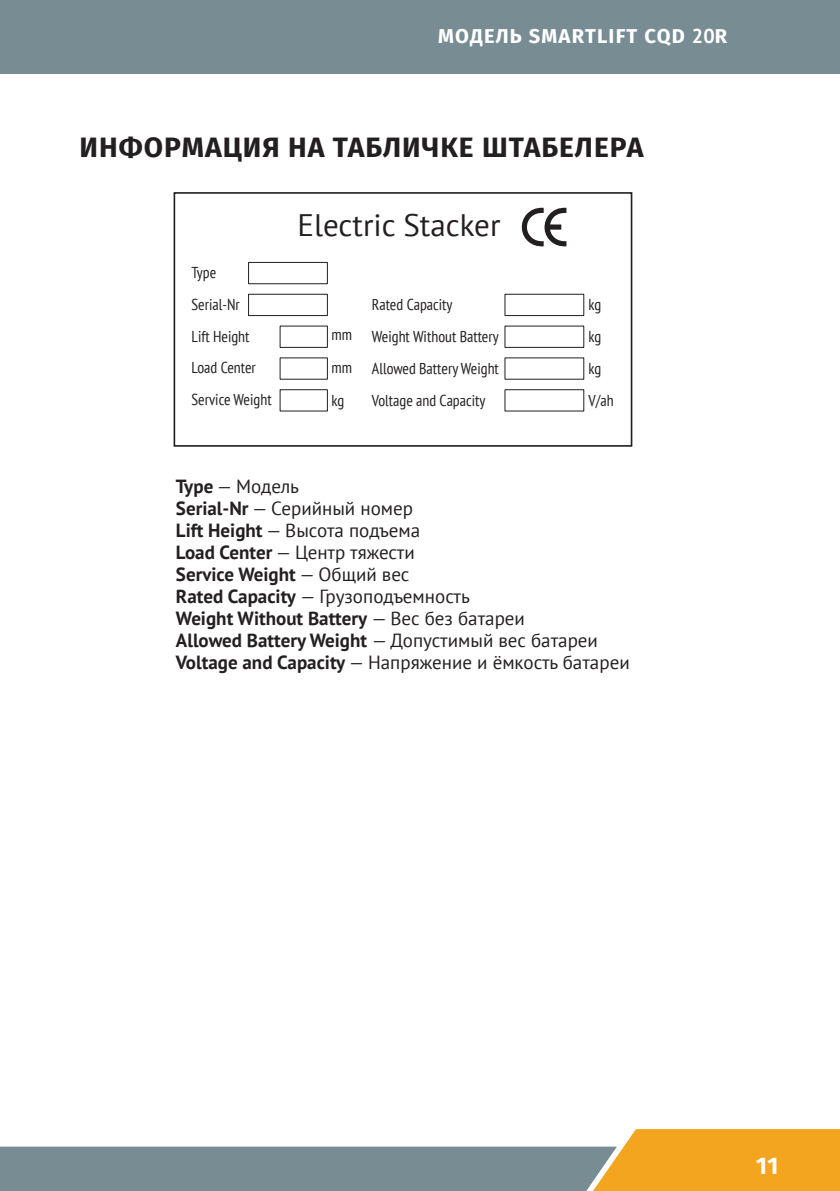
<style>
.page{position:relative;width:840px;height:1191px;background:#fff}
.page>*{position:absolute;margin:0;border:0;box-sizing:border-box;transform-origin:0 0}
.t1{font:31px "PT Sans";color:#231f20}
.t2{font:700 28px "Fira Sans OT";letter-spacing:.035em;color:#231f20}
.t3{font:700 24px "Fira Sans OT";color:#fff}
.t4{font:700 20px "Fira Sans OT";letter-spacing:.06em;color:#fff}
.t5{font:19px/22px "PT Sans";color:#231f20}
.t6{font:condensed 15.8px/32.2px "PT Sans";color:#231f20}
.s1{font-family:"PT Sans"}
.s2{font-weight:700}
</style>
<div class="page">
<div style="left:0;top:0;width:839px;height:74px;background:#788c94"></div>
<svg style="left:0;top:1129px;width:839px;height:62px"></svg>
<svg style="left:521px;top:207px;width:45px;height:40px"></svg>
<div style="left:173px;top:192px;width:459px;height:255px;border:2px solid #231f20"></div>
<div style="left:248px;top:262px;width:79px;height:22px;border:1px solid #231f20"></div>
<div style="left:248px;top:294px;width:79px;height:22px;border:1px solid #231f20"></div>
<div style="left:504px;top:294px;width:80px;height:22px;border:1px solid #231f20"></div>
<div style="left:504px;top:326px;width:80px;height:22px;border:1px solid #231f20"></div>
<div style="left:504px;top:389px;width:80px;height:22px;border:1px solid #231f20"></div>
<div style="left:279px;top:326px;width:48px;height:22px;border:1px solid #231f20"></div>
<div style="left:279px;top:389px;width:48px;height:22px;border:1px solid #231f20"></div>
<p class="t4" style="left:438px;top:22px;width:290px">МОДЕЛЬ SMARTLIFT CQD <span class="s1">20</span>R</p>
<h2 class="t2" style="left:80px;top:127px;width:565px">ИНФОРМАЦИЯ НА ТАБЛИЧКЕ ШТАБЕЛЕРА</h2>
<h1 class="t1" style="left:297px;top:206px;width:205px">Electric Stacker</h1>
<p class="t6" style="left:191px;top:256px;width:50px">Type<br>Serial-Nr</p>
<p class="t6" style="left:191px;top:319px;width:59px">Lift Height</p>
<p class="t6" style="left:331px;top:317px;width:22px;line-height:33.2px;text-align:justify">mm mm kg</p>
<p class="t6" style="left:191px;top:351px;width:82px">Load Center<br>Service Weight</p>
<p class="t6" style="left:371px;top:288px;width:128px">Rated Capacity<br>Weight Without Battery<br>Allowed Battery Weight<br>Voltage and Capacity</p>
<p class="t6" style="left:588px;top:288px;width:27px">kg kg kg<br>V/ah</p>
<p class="t5" style="left:176px;top:475px;width:455px"><span class="s2">Type</span> — Модель<br><span class="s2">Serial-Nr</span> — Серийный номер<br><span class="s2">Lift Height</span> — Высота подъема<br><span class="s2">Load Center</span> — Центр тяжести<br><span class="s2">Service Weight</span> — Общий вес<br><span class="s2">Rated Capacity</span> — Грузоподъемность<br><span class="s2">Weight Without Battery</span> — Вес без батареи<br><span class="s2">Allowed Battery Weight</span> — Допустимый вес батареи <span class="s2">Voltage and Capacity</span> — Напряжение и ёмкость батареи</p>
<p class="t3" style="left:755px;top:1148px;width:23px">11</p>
</div>
